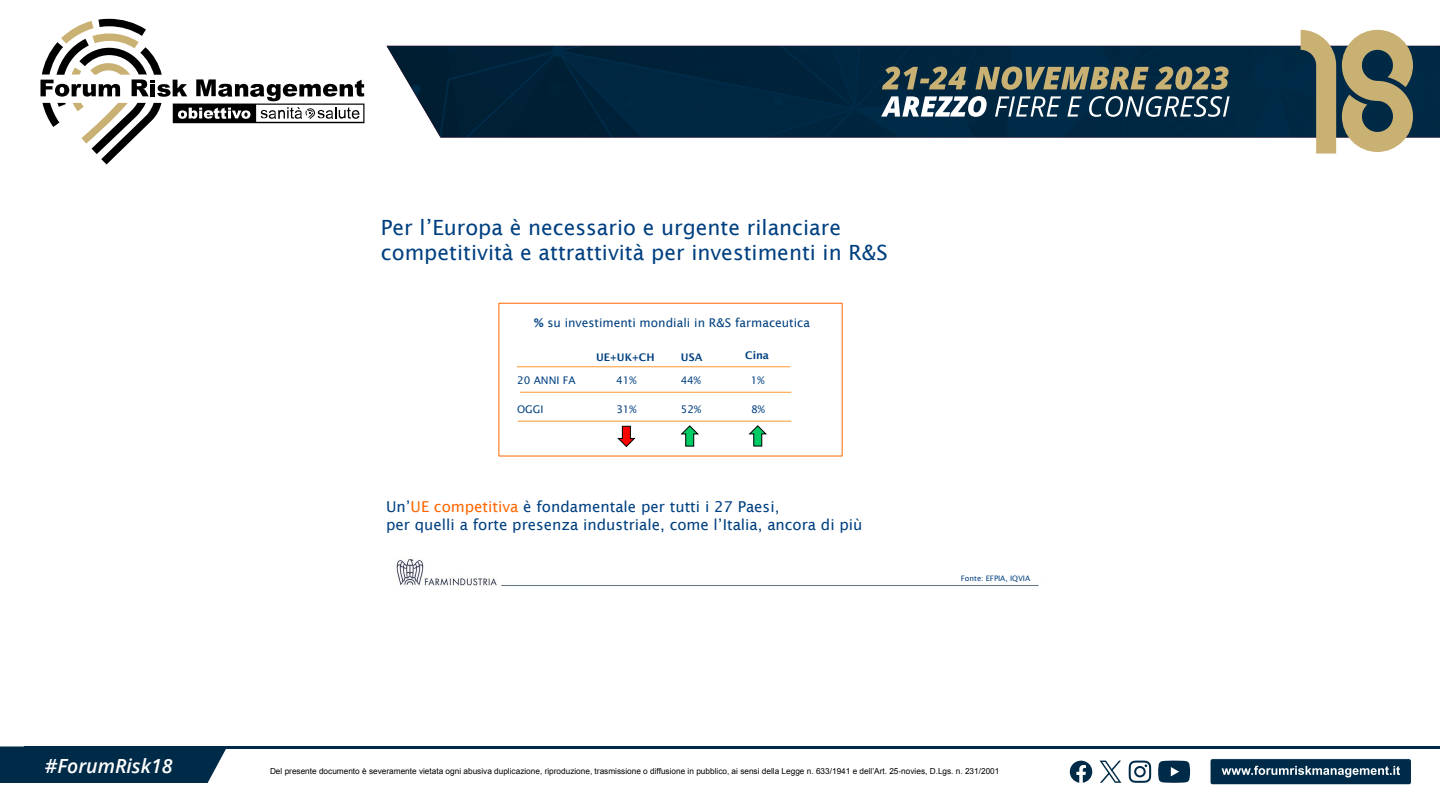
<style>
.page{position:relative;width:1440px;height:810px;background:#fff}
.page>*{position:absolute;margin:0;border:0;box-sizing:border-box;transform-origin:0 0}
.t1{font:21px/25.6px "Lucida Sans";color:#004080}
.t2{font:italic 600 19.5px "Open Sans";color:#fff}
.t3{font:15px/18px "Lucida Sans";color:#004080}
.t4{font:12px "Lucida Sans";color:#004080}
.t5{font:10.5px "Lucida Sans";color:#004080}
.t6{font:600 10.5px "Lucida Sans";color:#004080}
.t7{font:8.25px "Arial";color:#000}
.t8{font:7.5px "Lucida Sans";color:#004080}
.s1{font-weight:600}
.s2{color:#f60}
</style>
<div class="page">
<div style="left:0;top:746px;width:226px;height:37px;background:#002b48"></div>
<div style="left:1210px;top:759px;width:201px;height:26px;background:#002b48;border-radius:3px"></div>
<div style="left:1210px;top:758px;width:202px;height:27px;border:1px solid #fff;border-radius:3px"></div>
<svg style="left:1222px;top:766px;width:178px;height:11px"></svg>
<hr style="left:24px;top:746px;width:1416px;height:3px;background:#002b48">
<img style="left:386px;top:46px;width:1054px;height:92px">
<svg style="left:1342px;top:30px;width:71px;height:122px;background:#9a9575"></svg>
<svg style="left:1301px;top:30px;width:35px;height:124px;background:#929074"></svg>
<svg style="left:40px;top:19px;width:324px;height:145px"></svg>
<svg style="left:881px;top:96px;width:349px;height:21px"></svg>
<svg style="left:882px;top:66px;width:347px;height:24px;background:#656c5b"></svg>
<svg style="left:1129px;top:761px;width:22px;height:22px"></svg>
<svg style="left:1158px;top:761px;width:32px;height:22px"></svg>
<svg style="left:1070px;top:761px;width:22px;height:22px"></svg>
<svg style="left:1100px;top:761px;width:21px;height:22px"></svg>
<img style="left:396px;top:302px;width:643px;height:285px">
<div style="left:499px;top:303px;width:343px;height:153px;background:#fff"></div>
<hr style="left:517px;top:366px;width:273px;height:1px;background:#f93">
<hr style="left:520px;top:392px;width:271px;height:1px;background:#f93">
<hr style="left:518px;top:421px;width:273px;height:1px;background:#f93">
<svg style="left:618px;top:426px;width:18px;height:21px"></svg>
<svg style="left:680px;top:425px;width:19px;height:22px"></svg>
<svg style="left:748px;top:425px;width:19px;height:22px"></svg>
<h1 class="t1" style="left:381px;top:214px;width:508px">Per l’Europa è necessario e urgente rilanciare competitività e attrattività per investimenti in R&amp;S</h1>
<h3 class="t4" style="left:534px;top:316px;width:277px"><span class="s1">%</span> su investimenti mondiali in R&amp;S farmaceutica</h3>
<p class="t5" style="left:517px;top:375px;width:60px">20 ANNI FA</p>
<p class="t5" style="left:517px;top:403px;width:28px">OGGI</p>
<p class="t6" style="left:596px;top:351px;width:60px">UE+UK+CH</p>
<p class="t6" style="left:681px;top:351px;width:23px">USA</p>
<p class="t6" style="left:745px;top:349px;width:25px">Cina</p>
<p class="t5" style="left:616px;top:375px;width:22px">41%</p>
<p class="t5" style="left:681px;top:375px;width:22px">44%</p>
<p class="t5" style="left:751px;top:375px;width:15px">1%</p>
<p class="t5" style="left:616px;top:403px;width:22px">31%</p>
<p class="t5" style="left:681px;top:403px;width:22px">52%</p>
<p class="t5" style="left:751px;top:403px;width:15px">8%</p>
<h3 class="t3" style="left:386px;top:497px;width:478px">Un’<span class="s2">UE competitiva</span> è fondamentale per tutti i 27 Paesi,<br>per quelli a forte presenza industriale, come l’Italia, ancora di più</h3>
<p class="t8" style="left:961px;top:574px;width:71px">Fonte: EFPIA, IQVIA</p>
<h2 class="t2" style="left:45px;top:752px;width:129px">#ForumRisk18</h2>
<p class="t7" style="left:270px;top:766px;width:731px">Del presente documento è severamente vietata ogni abusiva duplicazione, riproduzione, trasmissione o diffusione in pubblico, ai sensi della Legge n. 633/1941 e dell’Art. 25-novies, D.Lgs. n. 231/2001</p>
</div>
